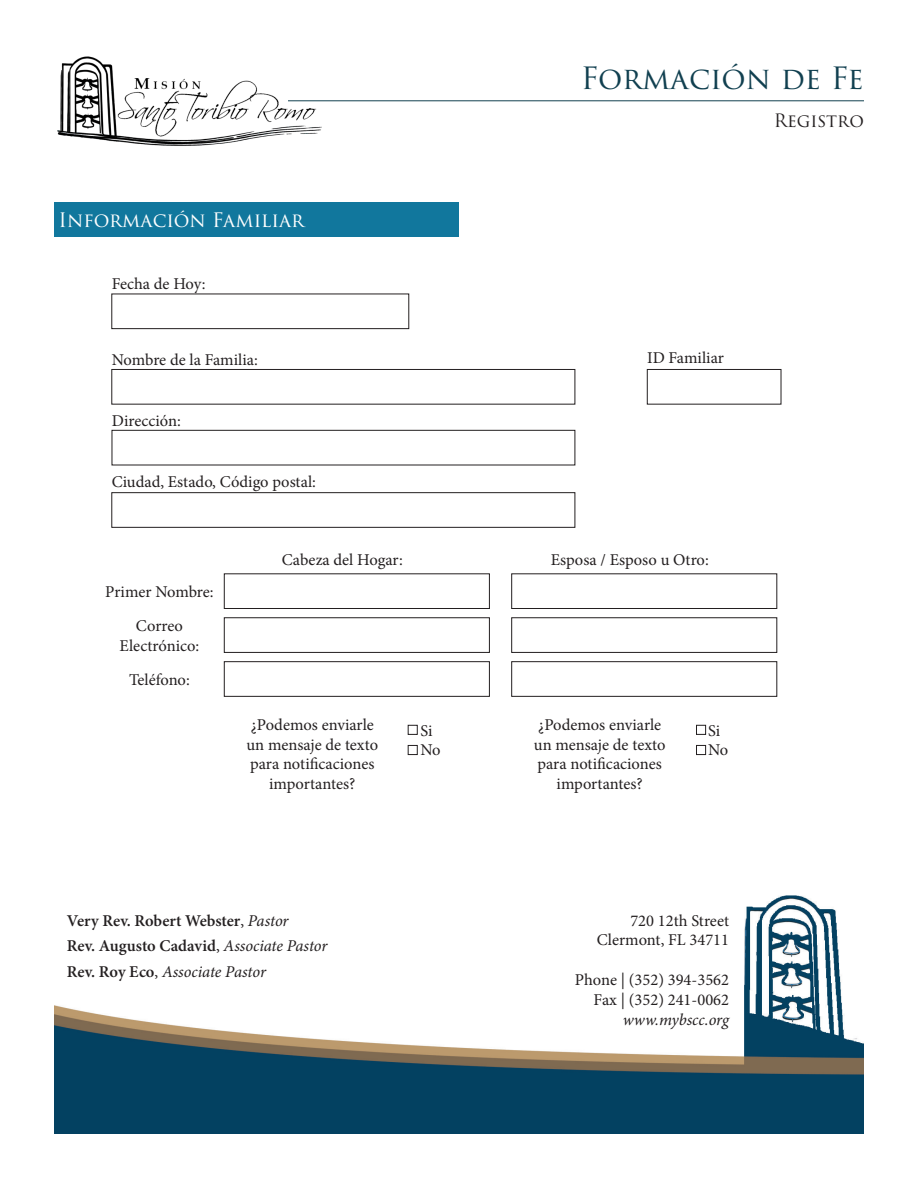
<style>
.page{position:relative;width:918px;height:1188px;background:#fff}
.page>*{position:absolute;margin:0;border:0;box-sizing:border-box;transform-origin:0 0}
.t1{font:30px "Trajan Pro 3";letter-spacing:-.005em;color:#114050}
.t2{font:19.5px "Trajan Pro 3";color:#fff}
.t3{font:18px "Trajan Pro 3";letter-spacing:-.005em;color:#231f20}
.t4{font:16.5px/19.8px "Minion Pro";color:#231f20;text-align:center}
.t5{font:600 16.5px "Minion Pro";letter-spacing:-.005em;color:#231f20}
.t6{font:italic 16.5px "Minion Pro";letter-spacing:-.005em;color:#231f20}
.s1{font-weight:400}
.s2{font-weight:400;font-style:italic}
.s3{font-weight:600;font-style:normal}
.s4{font-style:normal}
</style>
<div class="page">
<img style="left:57px;top:56px;width:264px;height:90px">
<hr style="left:288px;top:100px;width:576px;height:1px;background:#114050">
<div style="left:54px;top:202px;width:405px;height:35px;background:#11779d"></div>
<div style="left:112px;top:369px;width:463px;height:35px;border:1px solid #231f20"></div>
<div style="left:647px;top:369px;width:134px;height:35px;border:1px solid #231f20"></div>
<div style="left:112px;top:430px;width:463px;height:35px;border:1px solid #231f20"></div>
<div style="left:112px;top:492px;width:463px;height:36px;border:1px solid #231f20"></div>
<div style="left:224px;top:574px;width:266px;height:35px;border:1px solid #231f20"></div>
<div style="left:512px;top:574px;width:265px;height:35px;border:1px solid #231f20"></div>
<div style="left:224px;top:618px;width:266px;height:35px;border:1px solid #231f20"></div>
<div style="left:512px;top:618px;width:265px;height:35px;border:1px solid #231f20"></div>
<div style="left:224px;top:661px;width:266px;height:36px;border:1px solid #231f20"></div>
<div style="left:512px;top:661px;width:265px;height:36px;border:1px solid #231f20"></div>
<div style="left:408px;top:725px;width:9px;height:10px;border:1px solid #231f20"></div>
<div style="left:408px;top:745px;width:9px;height:10px;border:1px solid #231f20"></div>
<div style="left:696px;top:725px;width:10px;height:10px;border:1px solid #231f20"></div>
<div style="left:696px;top:745px;width:10px;height:10px;border:1px solid #231f20"></div>
<img style="left:54px;top:895px;width:810px;height:239px">
<div style="left:112px;top:294px;width:297px;height:35px;border:1px solid #231f20"></div>
<p class="t2" style="left:58px;top:207px;width:247px">Información Familiar</p>
<p class="t4" style="left:112px;top:274px;width:95px">Fecha de Hoy:</p>
<p class="t1" style="left:581px;top:57px;width:285px">Formación de Fe</p>
<p class="t3" style="left:774px;top:108px;width:92px">Registro</p>
<p class="t4" style="left:112px;top:350px;width:148px">Nombre de la Familia:</p>
<p class="t4" style="left:647px;top:348px;width:78px">ID Familiar</p>
<p class="t4" style="left:112px;top:411px;width:70px">Dirección:</p>
<p class="t4" style="left:112px;top:472px;width:206px">Ciudad, Estado, Código postal:</p>
<p class="t4" style="left:105px;top:582px;width:110px">Primer Nombre:</p>
<p class="t4" style="left:120px;top:616px;width:81px">Correo<br>Electrónico:</p>
<p class="t4" style="left:129px;top:670px;width:62px">Teléfono:</p>
<p class="t4" style="left:282px;top:550px;width:123px">Cabeza del Hogar:</p>
<p class="t4" style="left:551px;top:550px;width:160px">Esposa / Esposo u Otro:</p>
<p class="t4" style="left:247px;top:715px;width:133px">¿Podemos enviarle un mensaje de texto para notificaciones importantes?</p>
<p class="t4" style="left:420px;top:721px;width:14px">Si</p>
<p class="t4" style="left:420px;top:740px;width:22px">No</p>
<p class="t4" style="left:534px;top:715px;width:133px">¿Podemos enviarle un mensaje de texto para notificaciones importantes?</p>
<p class="t4" style="left:708px;top:721px;width:14px">Si</p>
<p class="t4" style="left:708px;top:740px;width:22px">No</p>
<p class="t5" style="left:67px;top:909px;width:223px">Very Rev. Robert Webster<span class="s1">,</span> <span class="s2">Pastor</span></p>
<p class="t5" style="left:67px;top:934px;width:262px">Rev. Augusto Cadavid<span class="s1">,</span> <span class="s2">Associate Pastor</span></p>
<p class="t6" style="left:67px;top:960px;width:201px"><span class="s3">Rev. Roy Eco</span><span class="s4">,</span> Associate Pastor</p>
<p class="t4" style="left:630px;top:911px;width:100px">720 12th Street</p>
<p class="t4" style="left:597px;top:930px;width:134px">Clermont, FL 34711</p>
<p class="t4" style="left:575px;top:970px;width:156px">Phone | (352) 394-3562</p>
<p class="t4" style="left:594px;top:990px;width:137px">Fax | (352) 241-0062</p>
<p class="t6" style="left:623px;top:1008px;width:108px">www.mybscc.org</p>
</div>
